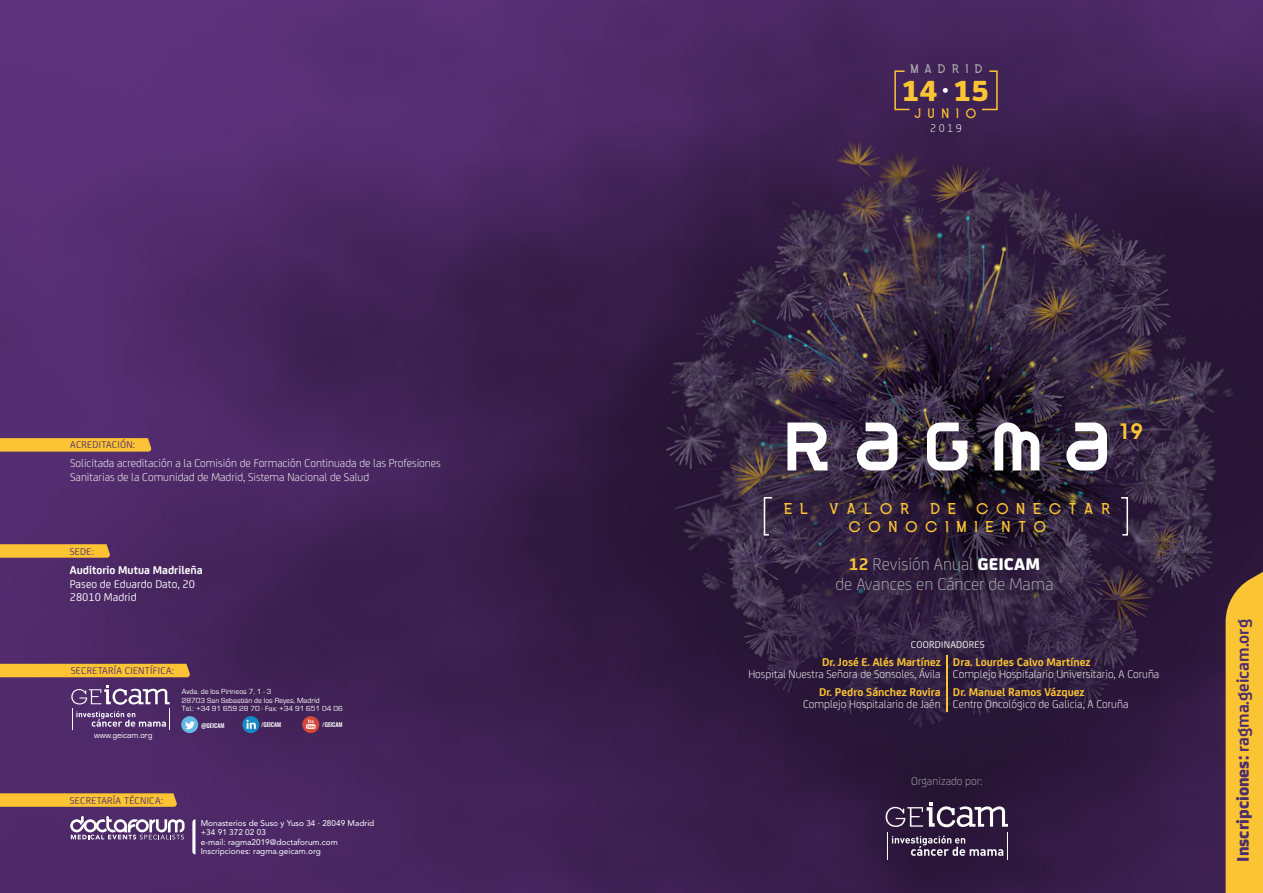
<style>
.page{position:relative;width:1263px;height:893px;background:#fff}
.page>*{position:absolute;margin:0;border:0;box-sizing:border-box;transform-origin:0 0}
.t1{font:800 31.2px "FS Joey";color:#fbc434}
.t2{font:600 21.75px "Avant Garde IT Cby BT";color:#fcc434}
.t3{font:300 18.15px/19.8px "FS Joey";color:#a8a9ad;text-align:center}
.t4{font:700 18px "FS Joey";color:#4d2e6d}
.t5{font:15.6px/17.1px "INKFERNO";letter-spacing:.5em;color:#fcc434}
.t6{font:13.5px "INKFERNO";letter-spacing:.5em;color:#fcc434}
.t7{font:12.45px "INKFERNO";letter-spacing:.5em;color:#a8a9ad}
.t8{font:300 12px/13.5px "FS Joey";color:#fff}
.t9{font:700 12px "FS Joey";color:#fcc434}
.t10{font:12px/13.5px "FS Joey";color:#fff}
.t11{font:700 12px "FS Joey";color:#fff}
.t12{font:300 12px "FS Joey";color:#a8a9ad}
.t13{font:10.5px "FS Joey";letter-spacing:.025em;color:#4d2e6d}
.t14{font:10.5px "FS Joey";letter-spacing:.025em;color:#fff}
.t15{font:8.55px "Eurostile";color:#fff}
.t16{font:8.25px/9.4px "Avenir LT Std";color:#fff}
.t17{font:7.65px/8.1px "Eurostile";color:#fff}
.t18{font:500 6px "Oswald";color:#fff}
.s1{font-family:"Myriad Pro"}
.s2{font-weight:700;color:#fbc434}
.s3{font-weight:800;color:#fff}
.s4{font-weight:800}
</style>
<div class="page">
<img style="left:0;top:0;width:1263px;height:893px">
<svg style="left:885px;top:802px;width:123px;height:57px;background:#554461"></svg>
<hr style="left:947px;top:655px;width:1px;height:56px;background:#fcc434">
<svg style="left:857px;top:422px;width:40px;height:48px"></svg>
<svg style="left:1066px;top:422px;width:41px;height:48px"></svg>
<svg style="left:927px;top:422px;width:40px;height:48px"></svg>
<svg style="left:994px;top:422px;width:45px;height:48px"></svg>
<svg style="left:787px;top:422px;width:40px;height:48px"></svg>
<svg style="left:1119px;top:496px;width:10px;height:40px"></svg>
<svg style="left:763px;top:496px;width:11px;height:40px"></svg>
<svg style="left:894px;top:70px;width:17px;height:41px"></svg>
<svg style="left:980px;top:70px;width:18px;height:41px"></svg>
<svg style="left:943px;top:88px;width:5px;height:5px"></svg>
<svg style="left:0;top:544px;width:110px;height:14px;background:#f3bc36"></svg>
<svg style="left:0;top:438px;width:152px;height:14px;background:#f3bc36"></svg>
<div style="left:0;top:664px;width:190px;height:13px;background:#fcc434"></div>
<svg style="left:0;top:793px;width:177px;height:14px;background:#f3bc36"></svg>
<div style="left:242px;top:716px;width:17px;height:17px;background:#138cc6;border-radius:50%"></div>
<svg style="left:246px;top:720px;width:10px;height:9px"></svg>
<div style="left:302px;top:716px;width:17px;height:17px;background:#d7483a;border-radius:50%"></div>
<svg style="left:306px;top:719px;width:10px;height:10px"></svg>
<div style="left:181px;top:716px;width:17px;height:17px;background:#64b8e7;border-radius:50%"></div>
<svg style="left:185px;top:721px;width:10px;height:8px"></svg>
<svg style="left:71px;top:685px;width:99px;height:44px;background:#705485"></svg>
<svg style="left:70px;top:816px;width:115px;height:23px"></svg>
<svg style="left:192px;top:819px;width:3px;height:35px"></svg>
<svg style="left:1225px;top:560px;width:38px;height:333px;background:#e7b334"></svg>
<p class="t13" style="left:70px;top:437px;width:67px">ACREDITACIÓN:</p>
<p class="t8" style="left:70px;top:456px;width:372px">Solicitada acreditación a la Comisión de Formación Continuada de las Profesiones<br>Sanitarias de la Comunidad de Madrid, Sistema Nacional de Salud</p>
<p class="t13" style="left:70px;top:544px;width:26px">SEDE:</p>
<p class="t11" style="left:70px;top:561px;width:134px">Auditorio Mutua Madrileña</p>
<p class="t10" style="left:70px;top:576px;width:127px">Paseo de Eduardo Dato, 20<br>28010 Madrid</p>
<p class="t13" style="left:71px;top:663px;width:105px">SECRETARÍA CIENTÍFICA:</p>
<p class="t15" style="left:94px;top:731px;width:60px">www.geicam.org</p>
<p class="t17" style="left:182px;top:688px;width:162px">Avda. de los Pirineos 7, 1 - 3<br>28703 San Sebastián de los Reyes, Madrid<br>Tel.: +34 91 659 28 70 <span class="s1">·</span> Fax: +34 91 651 04 06</p>
<p class="t18" style="left:201px;top:721px;width:25px">@GEICAM</p>
<p class="t18" style="left:261px;top:721px;width:22px">/GEICAM</p>
<p class="t18" style="left:322px;top:721px;width:22px">/GEICAM</p>
<p class="t13" style="left:70px;top:793px;width:95px">SECRETARÍA TÉCNICA:</p>
<p class="t16" style="left:201px;top:818px;width:175px">Monasterios de Suso y Yuso 34 · 28049 Madrid +34 91 372 02 03<br>e-mail: ragma2019@doctaforum.com<br>Inscripciones: ragma.geicam.org</p>
<p class="t7" style="left:910px;top:64px;width:73px">MADRID</p>
<h1 class="t1" style="left:901px;top:66px;width:38px">14</h1>
<p class="t8" style="left:930px;top:120px;width:33px">2019</p>
<h1 class="t1" style="left:953px;top:66px;width:38px">15</h1>
<p class="t6" style="left:914px;top:108px;width:64px">JUNIO</p>
<h2 class="t2" style="left:1118px;top:418px;width:27px">19</h2>
<h3 class="t5" style="left:849px;top:503px;width:263px;text-indent:128px">CONECTAR<br>CONOCIMIENTO</h3>
<h3 class="t5" style="left:784px;top:503px;width:26px">E L</h3>
<h3 class="t5" style="left:829px;top:503px;width:82px">VALOR</h3>
<h3 class="t5" style="left:930px;top:503px;width:27px">D E</h3>
<h3 class="t3" style="left:835px;top:553px;width:220px"><span class="s2">12</span> Revisión Anual <span class="s3">GEICAM<br></span>de Avances en Cáncer de Mama</h3>
<p class="t14" style="left:911px;top:637px;width:75px">COORDINADORES</p>
<p class="t9" style="left:822px;top:653px;width:120px">Dr. José E. Alés Martínez</p>
<p class="t8" style="left:748px;top:666px;width:194px">Hospital Nuestra Señora de Sonsoles, Ávila</p>
<p class="t9" style="left:819px;top:683px;width:123px">Dr. Pedro Sánchez Rovira</p>
<p class="t8" style="left:803px;top:696px;width:139px">Complejo Hospitalario de Jaén</p>
<p class="t9" style="left:953px;top:653px;width:139px">Dra. Lourdes Calvo Martínez</p>
<p class="t8" style="left:953px;top:666px;width:208px">Complejo Hospitalario Universitario, A Coruña</p>
<p class="t9" style="left:953px;top:683px;width:133px">Dr. Manuel Ramos Vázquez</p>
<p class="t8" style="left:953px;top:696px;width:177px">Centro Oncológico de Galicia, A Coruña</p>
<p class="t12" style="left:911px;top:773px;width:73px">Organizado por:</p>
<h3 class="t4" style="left:1229px;top:862px;width:244px;rotate:-90deg"><span class="s4">Inscripciones:</span> ragma.geicam.org</h3>
</div>
